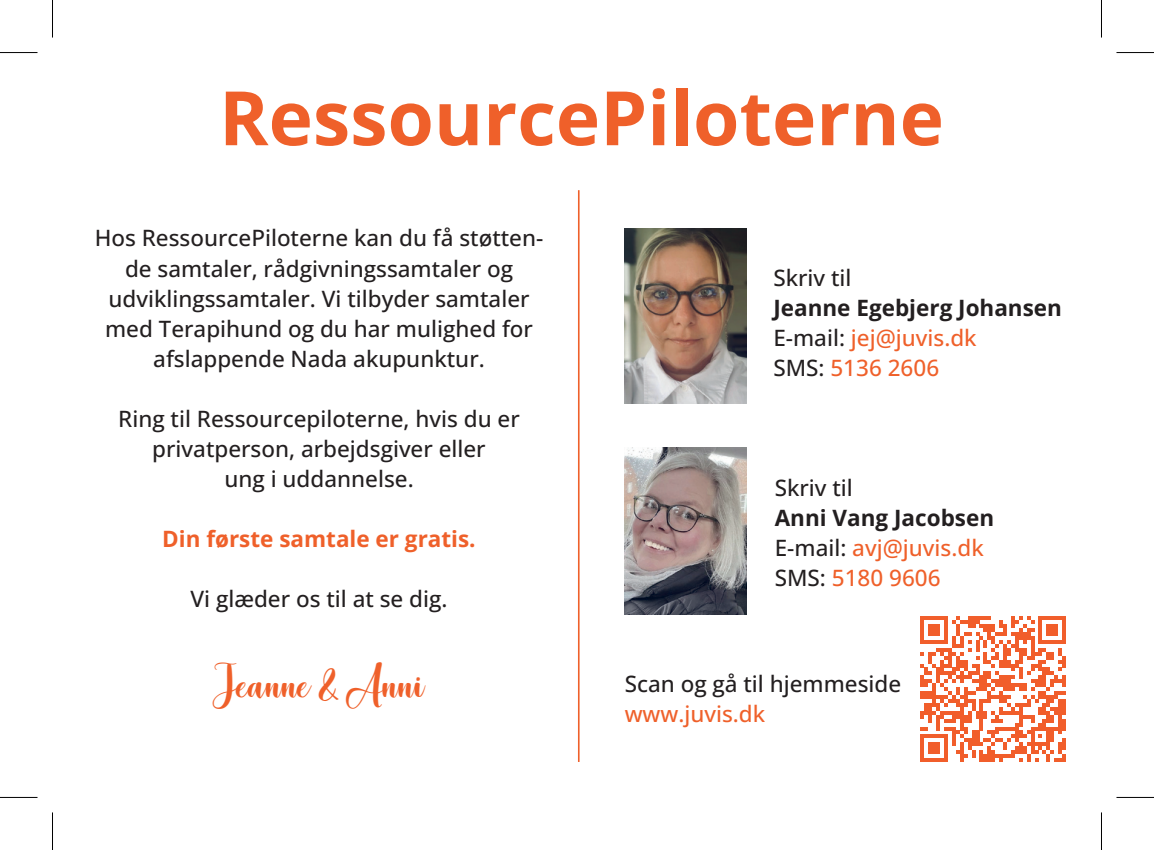
<style>
.page{position:relative;width:1154px;height:850px;background:#fff}
.page>*{position:absolute;margin:0;border:0;box-sizing:border-box;transform-origin:0 0}
.t1{font:700 75px "Open Sans";color:#ef602a}
.t2{font:45px "The Blacklight";color:#ef602a}
.t3{font:500 22.5px/30px "Open Sans";color:#231f20;text-align:center}
.t4{font:500 22.5px "Open Sans";color:#ef602a}
.t5{font:700 22.5px "Open Sans";color:#231f20}
.t6{font:700 22.5px "Open Sans";color:#ef602a}
.s1{color:#231f20}
</style>
<div class="page">
<img style="left:625px;top:228px;width:121px;height:175px">
<img style="left:625px;top:447px;width:121px;height:167px">
<hr style="left:578px;top:190px;width:1px;height:571px;background:#ef602a">
<svg style="left:920px;top:616px;width:146px;height:145px"></svg>
<hr style="left:0;top:52px;width:38px;height:1px;background:#000">
<hr style="left:1116px;top:52px;width:38px;height:1px;background:#000">
<hr style="left:0;top:796px;width:38px;height:1px;background:#000">
<hr style="left:1116px;top:796px;width:38px;height:1px;background:#000">
<hr style="left:52px;top:0;width:1px;height:38px;background:#000">
<hr style="left:52px;top:812px;width:1px;height:37px;background:#000">
<hr style="left:1101px;top:0;width:1px;height:38px;background:#000">
<hr style="left:1101px;top:812px;width:1px;height:37px;background:#000">
<p class="t1" style="left:219px;top:66px;width:726px">RessourcePiloterne</p>
<p class="t3" style="left:95px;top:222px;width:450px">Hos RessourcePiloterne kan du få støtten&shy;de samtaler, rådgivningssamtaler og udviklingssamtaler. Vi tilbyder samtaler med Terapihund og du har mulighed for afslappende Nada akupunktur.</p>
<p class="t3" style="left:118px;top:402px;width:403px">Ring til Ressourcepiloterne, hvis du er</p>
<p class="t3" style="left:152px;top:432px;width:335px">privatperson, arbejdsgiver eller</p>
<p class="t3" style="left:224px;top:462px;width:191px">ung i uddannelse.</p>
<p class="t6" style="left:162px;top:523px;width:315px">Din første samtale er gratis.</p>
<p class="t3" style="left:190px;top:582px;width:259px">Vi glæder os til at se dig.</p>
<p class="t2" style="left:213px;top:657px;width:213px">Jeanne &amp; Anni</p>
<p class="t3" style="left:773px;top:262px;width:80px">Skriv til</p>
<p class="t5" style="left:773px;top:292px;width:290px">Jeanne Egebjerg Johansen</p>
<p class="t4" style="left:773px;top:322px;width:205px"><span class="s1">E-mail:</span> jej@juvis.dk</p>
<p class="t4" style="left:773px;top:352px;width:167px"><span class="s1">SMS:</span> 5136 2606</p>
<p class="t3" style="left:775px;top:472px;width:80px">Skriv til</p>
<p class="t5" style="left:775px;top:502px;width:221px">Anni Vang Jacobsen</p>
<p class="t4" style="left:775px;top:532px;width:210px"><span class="s1">E-mail:</span> avj@juvis.dk</p>
<p class="t4" style="left:775px;top:562px;width:167px"><span class="s1">SMS:</span> 5180 9606</p>
<p class="t3" style="left:625px;top:667px;width:278px">Scan og gå til hjemmeside</p>
<p class="t4" style="left:625px;top:698px;width:142px">www.juvis.dk</p>
</div>
